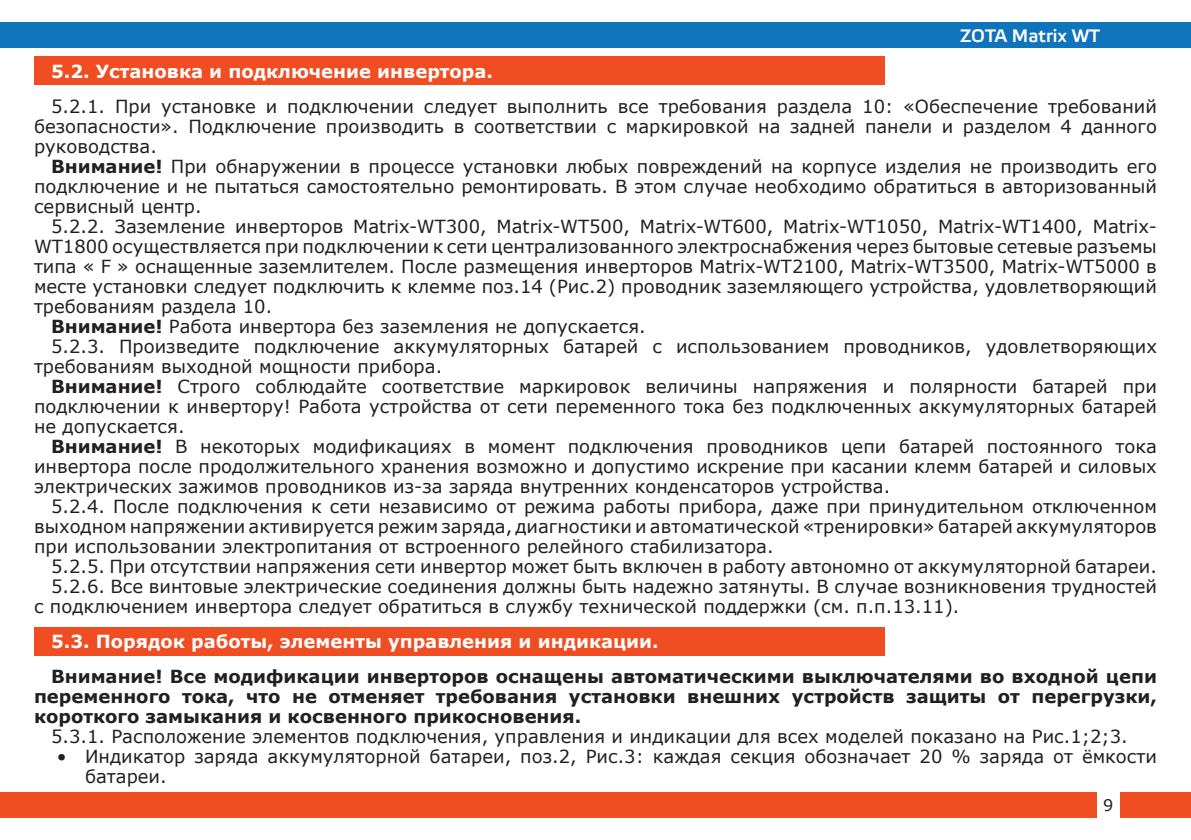
<style>
.page{position:relative;width:1191px;height:840px;background:#fff}
.page>*{position:absolute;margin:0;border:0;box-sizing:border-box;transform-origin:0 0}
.Стиль_Verdana_9{font:18px/20px "Verdana";color:#231f20;text-align:justify}
.Стиль_Verdana_9-2{font:700 18px/20px "Verdana";color:#231f20;text-align:justify}
.Стиль_Verdana_9-3{font:700 18px "Verdana";color:#fff}
.t1{font:700 18px "Elektra Light Pro";color:#fff}
.t2{font:16px "Verdana";color:#231f20}
.s1{font-weight:700}
</style>
<div class="page">
<div style="left:0;top:23px;width:1191px;height:25px;background:#1074bc"></div>
<div style="left:0;top:791px;width:1191px;height:25px;background:#f04d22"></div>
<div style="left:1097px;top:790px;width:22px;height:27px;background:#fff"></div>
<div style="left:34px;top:57px;width:850px;height:28px;background:#f04d22"></div>
<div style="left:34px;top:626px;width:850px;height:29px;background:#f04d22"></div>
<p class="Стиль_Verdana_9-3" style="left:51px;top:58px;width:443px">5.2. Установка и подключение инвертора.</p>
<p class="t1" style="left:960px;top:26px;width:142px">ZOTA Matrix WT</p>
<p class="Стиль_Verdana_9" style="left:34px;top:96px;width:1124px;text-indent:17px">5.2.1. При установке и подключении следует выполнить все требования раздела 10: «Обеспечение требований безопасности». Подключение производить в соответствии с маркировкой на задней панели и разделом 4 данного руководства.</p>
<p class="Стиль_Verdana_9" style="left:34px;top:156px;width:1124px;text-indent:17px"><span class="s1">Внимание!</span> При обнаружении в процессе установки любых повреждений на корпусе изделия не производить его подключение и не пытаться самостоятельно ремонтировать. В этом случае необходимо обратиться в авторизованный сервисный центр.</p>
<p class="Стиль_Verdana_9" style="left:34px;top:216px;width:1124px;text-indent:17px">5.2.2. Заземление инверторов Matrix-WT300, Matrix-WT500, Matrix-WT600, Matrix-WT1050, Matrix-WT1400, Matrix-WT1800 осуществляется при подключении к сети централизованного электроснабжения через бытовые сетевые разъемы типа « F » оснащенные заземлителем. После размещения инверторов Matrix-WT2100, Matrix-WT3500, Matrix-WT5000 в месте установки следует подключить к клемме поз.14 (Рис.2) проводник заземляющего устройства, удовлетворяющий требованиям раздела 10.</p>
<p class="Стиль_Verdana_9" style="left:51px;top:316px;width:596px"><span class="s1">Внимание!</span> Работа инвертора без заземления не допускается.</p>
<p class="Стиль_Verdana_9" style="left:34px;top:336px;width:1124px;text-indent:17px">5.2.3. Произведите подключение аккумуляторных батарей с использованием проводников, удовлетворяющих требованиям выходной мощности прибора.</p>
<p class="Стиль_Verdana_9" style="left:34px;top:376px;width:1124px;text-indent:17px"><span class="s1">Внимание!</span> Строго соблюдайте соответствие маркировок величины напряжения и полярности батарей при подключении к инвертору! Работа устройства от сети переменного тока без подключенных аккумуляторных батарей не допускается.</p>
<p class="Стиль_Verdana_9" style="left:34px;top:436px;width:1124px;text-indent:17px"><span class="s1">Внимание!</span> В некоторых модификациях в момент подключения проводников цепи батарей постоянного тока инвертора после продолжительного хранения возможно и допустимо искрение при касании клемм батарей и силовых электрических зажимов проводников из-за заряда внутренних конденсаторов устройства.</p>
<p class="Стиль_Verdana_9" style="left:34px;top:496px;width:1124px;text-indent:17px">5.2.4. После подключения к сети независимо от режима работы прибора, даже при принудительном отключенном выходном напряжении активируется режим заряда, диагностики и автоматической «тренировки» батарей аккумуляторов при использовании электропитания от встроенного релейного стабилизатора.</p>
<p class="Стиль_Verdana_9" style="left:51px;top:556px;width:1107px">5.2.5. При отсутствии напряжения сети инвертор может быть включен в работу автономно от аккумуляторной батареи.</p>
<p class="Стиль_Verdana_9" style="left:34px;top:576px;width:1124px;text-indent:17px">5.2.6. Все винтовые электрические соединения должны быть надежно затянуты. В случае возникновения трудностей с подключением инвертора следует обратиться в службу технической поддержки (см. п.п.13.11).</p>
<p class="Стиль_Verdana_9-3" style="left:51px;top:628px;width:609px">5.3. Порядок работы, элементы управления и индикации.</p>
<p class="Стиль_Verdana_9-2" style="left:34px;top:665px;width:1124px;text-indent:17px">Внимание! Все модификации инверторов оснащены автоматическими выключателями во входной цепи переменного тока, что не отменяет требования установки внешних устройств защиты от перегрузки, короткого замыкания и косвенного прикосновения.</p>
<p class="Стиль_Verdana_9" style="left:51px;top:726px;width:1078px">5.3.1. Расположение элементов подключения, управления и индикации для всех моделей показано на Рис.1;2;3.</p>
<p class="Стиль_Verdana_9" style="left:85px;top:746px;width:1073px;text-indent:-28px">• Индикатор заряда аккумуляторной батареи, поз.2, Рис.3: каждая секция обозначает 20 % заряда от ёмкости батареи.</p>
<p class="t2" style="left:1103px;top:793px;width:12px">9</p>
</div>
